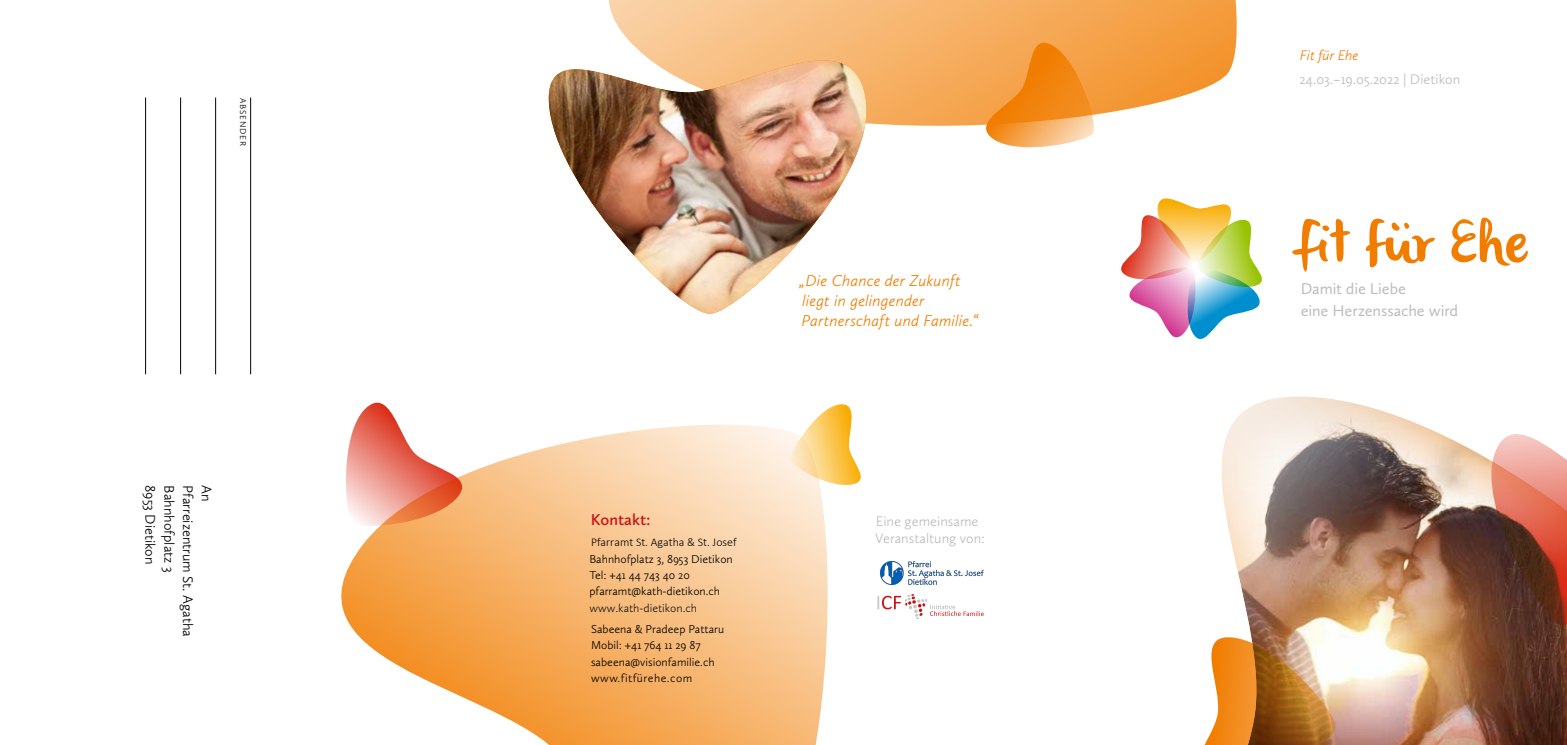
<style>
.page{position:relative;width:1567px;height:745px;background:#fff}
.page>*{position:absolute;margin:0;border:0;box-sizing:border-box;transform-origin:0 0}
.t1{font:58.12px "olivier";color:#f17d00}
.t2{font:italic 300 16.25px/19.5px "Calluna Sans";letter-spacing:.01em;color:#f17d00}
.t3{font:16.25px/22.2px "Calluna Sans";letter-spacing:-.005em;color:#bbbdbd}
.t4{font:600 16.25px "Calluna Sans";color:#cc1216}
.t5{font:300 14.38px/17.2px "Calluna Sans";color:#bbbdbd}
.t6{font:300 14.38px "Calluna Sans";color:#000}
.t7{font:italic 300 14.38px "Calluna Sans";color:#f17d00}
.t8{font:300 11.88px/16.2px "Calluna Sans";color:#000}
.t9{font:300 11.88px "Calibri";color:#000}
.t10{font:300 11.88px "Calluna Sans";color:#1a1a1a}
.t11{font:300 8.75px "Calluna Sans";letter-spacing:.095em;color:#000}
</style>
<div class="page">
<svg style="left:341px;top:424px;width:487px;height:320px;background:#f8c48d"></svg>
<svg style="left:789px;top:404px;width:72px;height:83px"></svg>
<img style="left:896px;top:396px;width:670px;height:348px">
<svg style="left:1475px;top:401px;width:91px;height:229px"></svg>
<svg style="left:1185px;top:632px;width:152px;height:112px"></svg>
<hr style="left:250px;top:97px;width:1px;height:277px;background:#000">
<hr style="left:215px;top:97px;width:1px;height:277px;background:#000">
<hr style="left:180px;top:97px;width:1px;height:277px;background:#000">
<hr style="left:145px;top:97px;width:1px;height:277px;background:#000">
<svg style="left:1121px;top:198px;width:141px;height:141px"></svg>
<svg style="left:341px;top:402px;width:128px;height:128px"></svg>
<img style="left:880px;top:561px;width:105px;height:23px">
<svg style="left:892px;top:0;width:345px;height:126px;background:#f6b065"></svg>
<svg style="left:979px;top:37px;width:119px;height:111px;background:#f4a147"></svg>
<img style="left:548px;top:0;width:344px;height:314px">
<svg style="left:877px;top:594px;width:106px;height:24px"></svg>
<p class="t11" style="left:248px;top:98px;width:50px;rotate:90deg">ABSENDER</p>
<p class="t6" style="left:159px;top:485px;width:81px;rotate:90deg">8953 Dietikon</p>
<p class="t6" style="left:178px;top:485px;width:89px;rotate:90deg">Bahnhofplatz 3</p>
<p class="t6" style="left:196px;top:485px;width:153px;rotate:90deg">Pfarreizentrum St. Agatha</p>
<p class="t6" style="left:215px;top:484px;width:18px;rotate:90deg">An</p>
<p class="t7" style="left:1299px;top:47px;width:60px">Fit für Ehe</p>
<p class="t5" style="left:1299px;top:70px;width:162px">24.03.–19.05.2022 | Dietikon</p>
<h1 class="t1" style="left:1292px;top:209px;width:237px">fit für Ehe</h1>
<h2 class="t2" style="left:799px;top:271px;width:181px">„Die Chance der Zukunft liegt in gelingender<br>Partnerschaft und Familie.“</h2>
<h2 class="t3" style="left:1300px;top:277px;width:159px">Damit die Liebe<br>eine Herzenssache wird</h2>
<h2 class="t4" style="left:591px;top:509px;width:61px">Kontakt:</h2>
<p class="t9" style="left:591px;top:534px;width:147px">Pfarramt St. Agatha &amp; St. Josef</p>
<p class="t8" style="left:589px;top:550px;width:145px">Bahnhofplatz 3, 8953 Dietikon<br>Tel: +41 44 743 40 20 pfarramt@kath-dietikon.ch</p>
<p class="t10" style="left:589px;top:600px;width:109px">www.kath-dietikon.ch</p>
<p class="t8" style="left:591px;top:620px;width:135px">Sabeena &amp; Pradeep Pattaru<br>Mobil: + 41 764 11 29 87 sabeena@visionfamilie.ch www.fitfürehe.com</p>
<p class="t5" style="left:875px;top:511px;width:111px">Eine gemeinsame<br>Veranstaltung von:</p>
</div>
